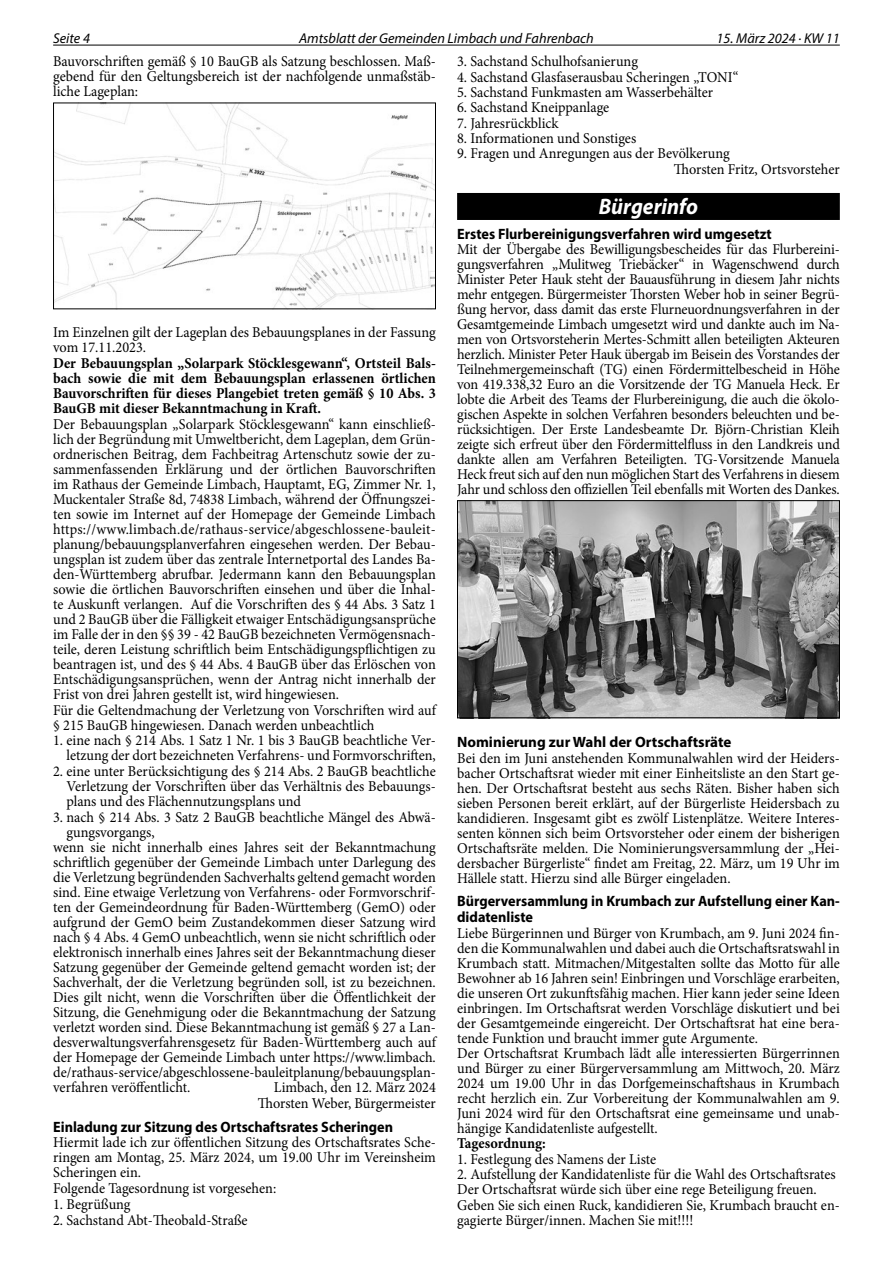
<style>
.page{position:relative;width:893px;height:1263px;background:#fff}
.page>*{position:absolute;margin:0;border:0;box-sizing:border-box;transform-origin:0 0}
.t1{font:italic 700 22.5px "Myriad Pro";color:#fff;scale:.95 1}
.t2{font:15px/15px "Minion Pro";color:#000;scale:.95 1}
.t3{font:700 15px/15px "Minion Pro";color:#000;text-align:justify;scale:.95 1}
.t4{font:700 15px/16.5px "Myriad Pro";color:#000;scale:.95 1}
.t5{font:700 15px "Myriad Pro";color:#000}
.t6{font:italic 14.25px "Myriad Pro";color:#000}
</style>
<div class="page">
<hr style="left:53px;top:45px;width:787px;height:1px;background:#000">
<img style="left:55px;top:105px;width:379px;height:202px">
<div style="left:53px;top:103px;width:383px;height:206px;border:1px solid #000"></div>
<div style="left:457px;top:193px;width:383px;height:27px;background:#000"></div>
<img style="left:459px;top:502px;width:379px;height:214px">
<div style="left:457px;top:500px;width:383px;height:218px;border:1px solid #000"></div>
<p class="t6" style="left:53px;top:29px;width:38px">Seite 4</p>
<p class="t6" style="left:299px;top:29px;width:296px">Amtsblatt der Gemeinden Limbach und Fahrenbach</p>
<p class="t6" style="left:717px;top:29px;width:125px">15. März 2024 · KW 11</p>
<p class="t2" style="left:53px;top:54px;width:404px;text-align:justify">Bauvorschriften gemäß § 10 BauGB als Satzung beschlossen. Maß&shy;gebend für den Geltungsbereich ist der nachfolgende unmaßstäb&shy;liche Lageplan:</p>
<p class="t2" style="left:457px;top:54px;width:192px">3. Sachstand Schulhofsanierung</p>
<p class="t2" style="left:457px;top:69px;width:298px">4. Sachstand Glasfaserausbau Scheringen „TONI“</p>
<p class="t2" style="left:457px;top:85px;width:271px">5. Sachstand Funkmasten am Wasserbehälter</p>
<p class="t2" style="left:457px;top:100px;width:162px">6. Sachstand Kneippanlage</p>
<p class="t2" style="left:457px;top:115px;width:108px">7. Jahresrückblick</p>
<p class="t2" style="left:457px;top:131px;width:190px">8. Informationen und Sonstiges</p>
<p class="t2" style="left:674px;top:146px;width:176px;text-indent:-217px">9. Fragen und Anregungen aus der Bevölkerung<br>Thorsten Fritz, Ortsvorsteher</p>
<h1 class="t1" style="left:599px;top:192px;width:106px">Bürgerinfo</h1>
<p class="t4" style="left:457px;top:225px;width:333px">Erstes Flurbereinigungsverfahren wird umgesetzt</p>
<p class="t2" style="left:457px;top:242px;width:404px;text-align:justify">Mit der Übergabe des Bewilligungsbescheides für das Flurbereini&shy;gungsverfahren „Mulitweg Triebäcker“ in Wagenschwend durch Minister Peter Hauk steht der Bauausführung in diesem Jahr nichts mehr entgegen. Bürgermeister Thorsten Weber hob in seiner Begrü&shy;ßung hervor, dass damit das erste Flurneuordnungsverfahren in der Gesamtgemeinde Limbach umgesetzt wird und dankte auch im Na&shy;men von Ortsvorsteherin Mertes-Schmitt allen beteiligten Akteuren herzlich. Minister Peter Hauk übergab im Beisein des Vorstandes der Teilnehmergemeinschaft (TG) einen Fördermittelbescheid in Höhe von 419.338,32 Euro an die Vorsitzende der TG Manuela Heck. Er lobte die Arbeit des Teams der Flurbereinigung, die auch die ökolo&shy;gischen Aspekte in solchen Verfahren besonders beleuchten und be&shy;rücksichtigen. Der Erste Landesbeamte Dr. Björn-Christian Kleih zeigte sich erfreut über den Fördermittelfluss in den Landkreis und dankte allen am Verfahren Beteiligten. TG-Vorsitzende Manuela Heck freut sich auf den nun möglichen Start des Verfahrens in diesem Jahr und schloss den offiziellen Teil ebenfalls mit Worten des Dankes.</p>
<p class="t2" style="left:53px;top:325px;width:404px">Im Einzelnen gilt der Lageplan des Bebauungsplanes in der Fassung vom 17.11.2023.</p>
<p class="t3" style="left:53px;top:356px;width:404px">Der Bebauungsplan „Solarpark Stöcklesgewann“, Ortsteil Bals&shy;bach sowie die mit dem Bebauungsplan erlassenen örtlichen Bauvorschriften für dieses Plangebiet treten gemäß § 10 Abs. 3<br>BauGB mit dieser Bekanntmachung in Kraft.</p>
<p class="t2" style="left:53px;top:416px;width:404px">Der Bebauungsplan „Solarpark Stöcklesgewann“ kann einschließ&shy;lich der Begründung mit Umweltbericht, dem Lageplan, dem Grün&shy;ordnerischen Beitrag, dem Fachbeitrag Artenschutz sowie der zu&shy;sammenfassenden Erklärung und der örtlichen Bauvorschriften im Rathaus der Gemeinde Limbach, Hauptamt, EG, Zimmer Nr. 1, Muckentaler Straße 8d, 74838 Limbach, während der Öffnungszei&shy;ten sowie im Internet auf der Homepage der Gemeinde Limbach https://www.limbach.de/rathaus-service/abgeschlossene-bauleit&shy;planung/bebauungsplanverfahren eingesehen werden. Der Bebau&shy;ungsplan ist zudem über das zentrale Internetportal des Landes Ba&shy;den-Württemberg abrufbar. Jedermann kann den Bebauungsplan sowie die örtlichen Bauvorschriften einsehen und über die Inhal&shy;te Auskunft verlangen. Auf die Vorschriften des § 44 Abs. 3 Satz 1 und 2 BauGB über die Fälligkeit etwaiger Entschädigungsansprüche im Falle der in den §§ 39 - 42 BauGB bezeichneten Vermögensnach&shy;teile, deren Leistung schriftlich beim Entschädigungspflichtigen zu beantragen ist, und des § 44 Abs. 4 BauGB über das Erlöschen von Entschädigungsansprüchen, wenn der Antrag nicht innerhalb der Frist von drei Jahren gestellt ist, wird hingewiesen.<br>Für die Geltendmachung der Verletzung von Vorschriften wird auf § 215 BauGB hingewiesen. Danach werden unbeachtlich</p>
<p class="t2" style="left:53px;top:733px;width:404px;text-align:right">1. eine nach § 214 Abs. 1 Satz 1 Nr. 1 bis 3 BauGB beachtliche Ver&shy;letzung der dort bezeichneten Verfahrens- und Formvorschriften,</p>
<p class="t2" style="left:66px;top:764px;width:390px;text-align:justify;text-indent:-13px">2. eine unter Berücksichtigung des § 214 Abs. 2 BauGB beachtliche Verletzung der Vorschriften über das Verhältnis des Bebauungs&shy;plans und des Flächennutzungsplans und</p>
<p class="t2" style="left:53px;top:809px;width:404px">3. nach § 214 Abs. 3 Satz 2 BauGB beachtliche Mängel des Abwä-</p>
<p class="t2" style="left:66px;top:824px;width:94px">gungsvorgangs,</p>
<p class="t2" style="left:53px;top:840px;width:404px">wenn sie nicht innerhalb eines Jahres seit der Bekanntmachung</p>
<p class="t2" style="left:53px;top:855px;width:404px">schriftlich gegenüber der Gemeinde Limbach unter Darlegung des</p>
<p class="t2" style="left:53px;top:870px;width:404px">die Verletzung begründenden Sachverhalts geltend gemacht worden</p>
<p class="t2" style="left:53px;top:885px;width:404px">sind. Eine etwaige Verletzung von Verfahrens- oder Formvorschrif-</p>
<p class="t2" style="left:53px;top:900px;width:404px">ten der Gemeindeordnung für Baden-Württemberg (GemO) oder</p>
<p class="t2" style="left:53px;top:915px;width:404px">aufgrund der GemO beim Zustandekommen dieser Satzung wird</p>
<p class="t2" style="left:53px;top:930px;width:404px">nach § 4 Abs. 4 GemO unbeachtlich, wenn sie nicht schriftlich oder</p>
<p class="t2" style="left:53px;top:945px;width:404px">elektronisch innerhalb eines Jahres seit der Bekanntmachung dieser</p>
<p class="t2" style="left:53px;top:960px;width:404px">Satzung gegenüber der Gemeinde geltend gemacht worden ist; der</p>
<p class="t2" style="left:53px;top:975px;width:404px">Sachverhalt, der die Verletzung begründen soll, ist zu bezeichnen.</p>
<p class="t2" style="left:53px;top:990px;width:404px">Dies gilt nicht, wenn die Vorschriften über die Öffentlichkeit der</p>
<p class="t2" style="left:53px;top:1005px;width:404px">Sitzung, die Genehmigung oder die Bekanntmachung der Satzung</p>
<p class="t2" style="left:53px;top:1020px;width:404px">verletzt worden sind. Diese Bekanntmachung ist gemäß § 27 a Lan-</p>
<p class="t2" style="left:53px;top:1035px;width:404px">desverwaltungsverfahrensgesetz für Baden-Württemberg auch auf</p>
<p class="t2" style="left:53px;top:1050px;width:404px">der Homepage der Gemeinde Limbach unter https://www.limbach.</p>
<p class="t2" style="left:53px;top:1065px;width:404px">de/rathaus-service/abgeschlossene-bauleitplanung/bebauungsplan-</p>
<p class="t2" style="left:53px;top:1080px;width:146px">verfahren veröffentlicht.</p>
<p class="t2" style="left:258px;top:1080px;width:189px;line-height:15.8px;text-align:right">Limbach, den 12. März 2024<br>Thorsten Weber, Bürgermeister</p>
<p class="t4" style="left:53px;top:1118px;width:359px">Einladung zur Sitzung des Ortschaftsrates Scheringen</p>
<p class="t2" style="left:53px;top:1135px;width:404px">Hiermit lade ich zur öffentlichen Sitzung des Ortschaftsrates Sche&shy;ringen am Montag, 25. März 2024, um 19.00 Uhr im Vereinsheim Scheringen ein.<br>Folgende Tagesordnung ist vorgesehen:</p>
<p class="t2" style="left:53px;top:1197px;width:83px">1. Begrüßung</p>
<p class="t2" style="left:53px;top:1212px;width:206px">2. Sachstand Abt-Theobald-Straße</p>
<p class="t5" style="left:457px;top:732px;width:276px">Nominierung zur Wahl der Ortschaftsräte</p>
<p class="t2" style="left:457px;top:750px;width:404px;text-align:justify">Bei den im Juni anstehenden Kommunalwahlen wird der Heiders&shy;bacher Ortschaftsrat wieder mit einer Einheitsliste an den Start ge&shy;hen. Der Ortschaftsrat besteht aus sechs Räten. Bisher haben sich sieben Personen bereit erklärt, auf der Bürgerliste Heidersbach zu kandidieren. Insgesamt gibt es zwölf Listenplätze. Weitere Interes&shy;senten können sich beim Ortsvorsteher oder einem der bisherigen Ortschaftsräte melden. Die Nominierungsversammlung der „Hei&shy;dersbacher Bürgerliste“ findet am Freitag, 22. März, um 19 Uhr im Hällele statt. Hierzu sind alle Bürger eingeladen.</p>
<p class="t4" style="left:457px;top:892px;width:404px">Bürgerversammlung in Krumbach zur Aufstellung einer Kan&shy;didatenliste</p>
<p class="t2" style="left:457px;top:925px;width:404px">Liebe Bürgerinnen und Bürger von Krumbach, am 9. Juni 2024 fin&shy;den die Kommunalwahlen und dabei auch die Ortschaftsratswahl in Krumbach statt. Mitmachen/Mitgestalten sollte das Motto für alle Bewohner ab 16 Jahren sein! Einbringen und Vorschläge erarbeiten, die unseren Ort zukunftsfähig machen. Hier kann jeder seine Ideen einbringen. Im Ortschaftsrat werden Vorschläge diskutiert und bei der Gesamtgemeinde eingereicht. Der Ortschaftsrat hat eine bera&shy;tende Funktion und braucht immer gute Argumente.<br>Der Ortschaftsrat Krumbach lädt alle interessierten Bürgerrinnen und Bürger zu einer Bürgerversammlung am Mittwoch, 20. März 2024 um 19.00 Uhr in das Dorfgemeinschaftshaus in Krumbach recht herzlich ein. Zur Vorbereitung der Kommunalwahlen am 9.<br>Juni 2024 wird für den Ortschaftsrat eine gemeinsame und unab&shy;hängige Kandidatenliste aufgestellt.</p>
<p class="t3" style="left:457px;top:1136px;width:95px">Tagesordnung:</p>
<p class="t2" style="left:457px;top:1151px;width:211px">1. Festlegung des Namens der Liste</p>
<p class="t2" style="left:457px;top:1167px;width:404px">2. Aufstellung der Kandidatenliste für die Wahl des Ortschaftsrates Der Ortschaftsrat würde sich über eine rege Beteiligung freuen.<br>Geben Sie sich einen Ruck, kandidieren Sie, Krumbach braucht en&shy;gagierte Bürger/innen. Machen Sie mit!!!!</p>
</div>
